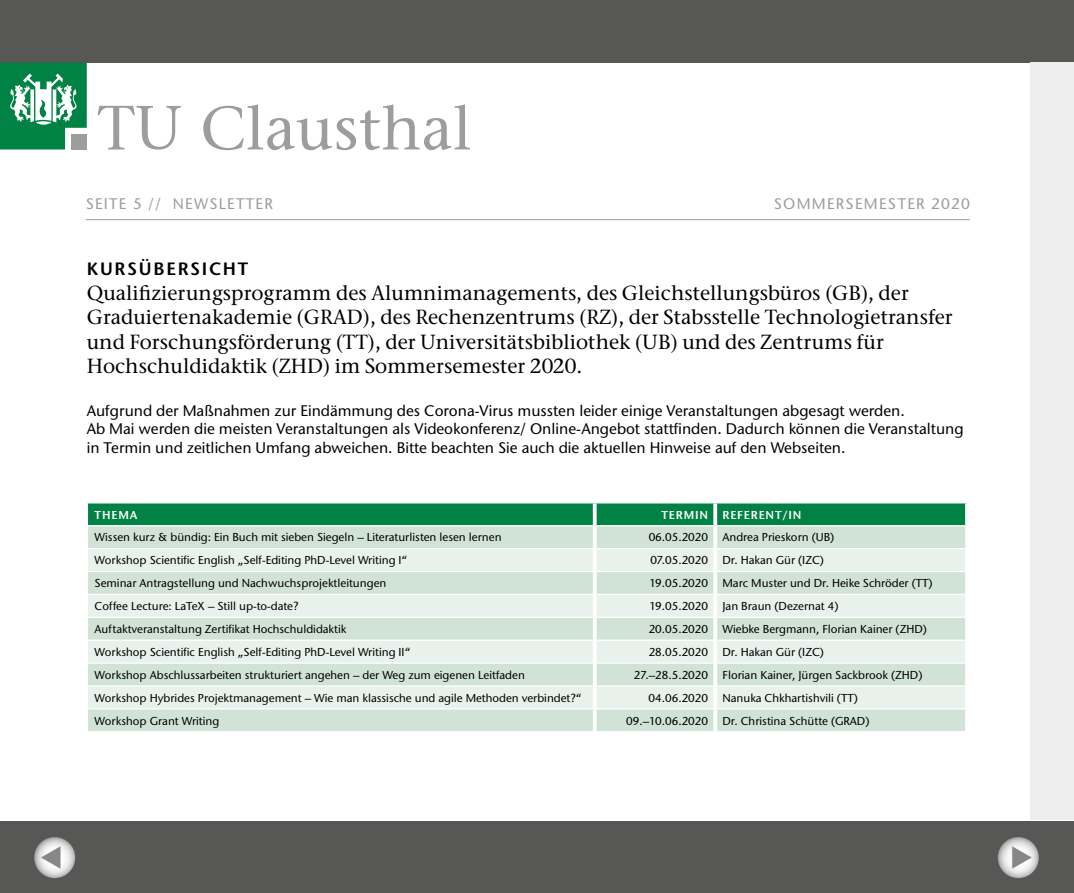
<style>
.page{position:relative;width:1074px;height:893px;background:#fff}
.page>*{position:absolute;margin:0;border:0;box-sizing:border-box;transform-origin:0 0}
.t1{font:500 20.4px/24.5px "Stone Ser ITC Std";color:#000}
.t2{font:600 17.85px "Stone Sans ITC Std";letter-spacing:.1em;color:#000}
.t3{font:500 15.3px/18.3px "Stone Sans ITC Std";color:#000}
.t4{font:500 15.3px "Stone Sans ITC Std";letter-spacing:.08em;color:#9d9d9c}
.t5{font:500 11.55px "Stone Sans ITC Std";color:#000}
.t6{font:600 11.55px "Stone Sans ITC Std";letter-spacing:.07em;color:#fff}
</style>
<div class="page">
<div style="left:0;top:0;width:1074px;height:62px;background:#575756"></div>
<div style="left:0;top:821px;width:1074px;height:72px;background:#575756"></div>
<svg style="left:34px;top:837px;width:41px;height:41px"></svg>
<svg style="left:998px;top:837px;width:41px;height:41px"></svg>
<svg style="left:0;top:63px;width:87px;height:86px"></svg>
<svg style="left:98px;top:106px;width:83px;height:44px"></svg>
<svg style="left:203px;top:104px;width:267px;height:46px"></svg>
<div style="left:1030px;top:63px;width:44px;height:757px;background:#ededed"></div>
<hr style="left:86px;top:219px;width:884px;height:1px;background:#9d9d9c">
<svg style="left:87px;top:503px;width:878px;height:228px;background:#c8e0d2"></svg>
<hr style="left:597px;top:708px;width:116px;height:1px;background:#fff">
<hr style="left:717px;top:708px;width:248px;height:1px;background:#fff">
<svg style="left:713px;top:503px;width:4px;height:23px"></svg>
<svg style="left:965px;top:503px;width:2px;height:23px"></svg>
<svg style="left:713px;top:526px;width:4px;height:23px"></svg>
<hr style="left:713px;top:549px;width:4px;height:22px;background:#fff">
<svg style="left:713px;top:571px;width:4px;height:23px"></svg>
<hr style="left:713px;top:594px;width:4px;height:23px;background:#fff">
<svg style="left:713px;top:617px;width:4px;height:23px"></svg>
<hr style="left:713px;top:640px;width:4px;height:23px;background:#fff">
<svg style="left:713px;top:663px;width:4px;height:23px"></svg>
<hr style="left:713px;top:686px;width:4px;height:23px;background:#fff">
<svg style="left:713px;top:709px;width:4px;height:22px"></svg>
<svg style="left:593px;top:503px;width:4px;height:23px"></svg>
<svg style="left:593px;top:526px;width:4px;height:23px"></svg>
<hr style="left:593px;top:549px;width:4px;height:22px;background:#fff">
<svg style="left:593px;top:571px;width:4px;height:23px"></svg>
<hr style="left:593px;top:594px;width:4px;height:23px;background:#fff">
<svg style="left:593px;top:617px;width:4px;height:23px"></svg>
<hr style="left:593px;top:640px;width:4px;height:23px;background:#fff">
<svg style="left:593px;top:663px;width:4px;height:23px"></svg>
<hr style="left:593px;top:686px;width:4px;height:23px;background:#fff">
<svg style="left:593px;top:709px;width:4px;height:22px"></svg>
<svg style="left:41px;top:846px;width:20px;height:23px"></svg>
<svg style="left:1012px;top:846px;width:20px;height:23px"></svg>
<h3 class="t4" style="left:86px;top:194px;width:189px">SEITE 5 // NEWSLETTER</h3>
<h3 class="t4" style="left:774px;top:194px;width:198px">SOMMERSEMESTER 2020</h3>
<h2 class="t2" style="left:87px;top:258px;width:163px">KURSÜBERSICHT</h2>
<p class="t1" style="left:87px;top:280px;width:867px">Qualifizierungsprogramm des Alumnimanagements, des Gleichstellungsbüros (GB), der Graduiertenakademie (GRAD), des Rechenzentrums (RZ), der Stabsstelle Technologietransfer und Forschungsförderung (TT), der Universitätsbibliothek (UB) und des Zentrums für Hochschuldidaktik (ZHD) im Sommersemester 2020.</p>
<p class="t3" style="left:87px;top:401px;width:878px">Aufgrund der Maßnahmen zur Eindämmung des Corona-Virus mussten leider einige Veranstaltungen abgesagt werden.<br>Ab Mai werden die meisten Veranstaltungen als Videokonferenz/ Online-Angebot stattfinden. Dadurch können die Veranstaltung in Termin und zeitlichen Umfang abweichen. Bitte beachten Sie auch die aktuellen Hinweise auf den Webseiten.</p>
<p class="t6" style="left:95px;top:507px;width:44px">THEMA</p>
<p class="t6" style="left:661px;top:507px;width:48px">TERMIN</p>
<p class="t6" style="left:722px;top:507px;width:80px">REFERENT/IN</p>
<p class="t5" style="left:95px;top:530px;width:408px">Wissen kurz &amp; bündig: Ein Buch mit sieben Siegeln – Literaturlisten lesen lernen</p>
<p class="t5" style="left:649px;top:530px;width:61px">06.05.2020</p>
<p class="t5" style="left:722px;top:530px;width:113px">Andrea Prieskorn (UB)</p>
<p class="t5" style="left:95px;top:553px;width:314px">Workshop Scientific English „Self-Editing PhD-Level Writing I“</p>
<p class="t5" style="left:650px;top:553px;width:59px">07.05.2020</p>
<p class="t5" style="left:722px;top:553px;width:103px">Dr. Hakan Gür (IZC)</p>
<p class="t5" style="left:95px;top:576px;width:293px">Seminar Antragstellung und Nachwuchsprojektleitungen</p>
<p class="t5" style="left:649px;top:576px;width:60px">19.05.2020</p>
<p class="t5" style="left:722px;top:576px;width:212px">Marc Muster und Dr. Heike Schröder (TT)</p>
<p class="t5" style="left:95px;top:599px;width:205px">Coffee Lecture: LaTeX – Still up-to-date?</p>
<p class="t5" style="left:649px;top:599px;width:60px">19.05.2020</p>
<p class="t5" style="left:722px;top:599px;width:118px">Jan Braun (Dezernat 4)</p>
<p class="t5" style="left:95px;top:622px;width:253px">Auftaktveranstaltung Zertifikat Hochschuldidaktik</p>
<p class="t5" style="left:649px;top:622px;width:61px">20.05.2020</p>
<p class="t5" style="left:722px;top:622px;width:206px">Wiebke Bergmann, Florian Kainer (ZHD)</p>
<p class="t5" style="left:95px;top:645px;width:317px">Workshop Scientific English „Self-Editing PhD-Level Writing II“</p>
<p class="t5" style="left:649px;top:645px;width:61px">28.05.2020</p>
<p class="t5" style="left:722px;top:645px;width:103px">Dr. Hakan Gür (IZC)</p>
<p class="t5" style="left:95px;top:668px;width:432px">Workshop Abschlussarbeiten strukturiert angehen – der Weg zum eigenen Leitfaden</p>
<p class="t5" style="left:634px;top:668px;width:76px">27.–28.5.2020</p>
<p class="t5" style="left:722px;top:668px;width:201px">Florian Kainer, Jürgen Sackbrook (ZHD)</p>
<p class="t5" style="left:95px;top:690px;width:488px">Workshop Hybrides Projektmanagement – Wie man klassische und agile Methoden verbindet?“</p>
<p class="t5" style="left:649px;top:690px;width:61px">04.06.2020</p>
<p class="t5" style="left:722px;top:690px;width:137px">Nanuka Chkhartishvili (TT)</p>
<p class="t5" style="left:95px;top:713px;width:126px">Workshop Grant Writing</p>
<p class="t5" style="left:626px;top:713px;width:83px">09.–10.06.2020</p>
<p class="t5" style="left:722px;top:713px;width:149px">Dr. Christina Schütte (GRAD)</p>
</div>
